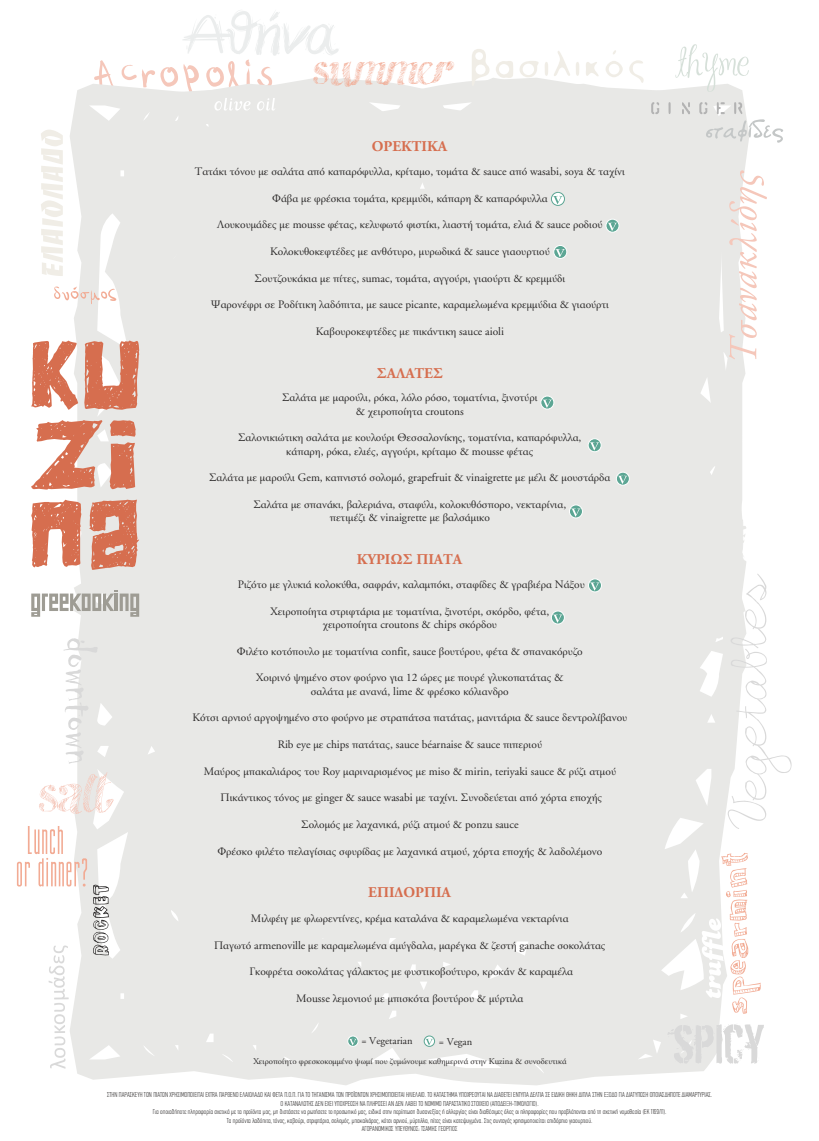
<style>
.page{position:relative;width:819px;height:1141px;background:#fff}
.page>*{position:absolute;margin:0;border:0;box-sizing:border-box;transform-origin:0 0}
.t1{font:43.84px "Made With B";color:#f2ab94}
.t2{font:700 14.88px "Cf Garamond";color:#d66e4f}
.t3{font:11.38px/13.4px "Cf Garamond";color:#2b2929;text-align:center}
.t4{font:italic 10.5px "Cf Garamond";color:#2b2929}
.t5{font:10.41px "Cf Garamond";color:#2b2929}
.t6{font:8.75px "Cf Garamond";color:#2b2929}
.t7{font:300 condensed 7px/8.6px "CF Din";color:#2b2929;text-align:center}
</style>
<div class="page">
<svg style="left:94px;top:60px;width:17px;height:18px"></svg>
<svg style="left:70px;top:78px;width:52px;height:481px;fill:#e8e8e6"></svg>
<div style="left:122px;top:78px;width:626px;height:481px;background:#e8e8e6"></div>
<svg style="left:70px;top:559px;width:676px;height:526px;background:#e9e9e8"></svg>
<div style="left:201px;top:210px;width:433px;height:728px;background:#e8e8e6"></div>
<div style="left:226px;top:210px;width:401px;height:728px;background:#e8e8e6"></div>
<svg style="left:729px;top:170px;width:37px;height:189px"></svg>
<svg style="left:727px;top:574px;width:64px;height:255px"></svg>
<svg style="left:667px;top:1023px;width:97px;height:41px"></svg>
<svg style="left:63px;top:638px;width:35px;height:126px"></svg>
<svg style="left:17px;top:826px;width:70px;height:61px"></svg>
<svg style="left:122px;top:10px;width:218px;height:101px"></svg>
<svg style="left:39px;top:772px;width:75px;height:42px"></svg>
<svg style="left:41px;top:130px;width:22px;height:146px"></svg>
<svg style="left:472px;top:49px;width:17px;height:37px"></svg>
<svg style="left:496px;top:61px;width:17px;height:17px"></svg>
<svg style="left:519px;top:61px;width:19px;height:16px"></svg>
<svg style="left:545px;top:51px;width:34px;height:25px"></svg>
<svg style="left:586px;top:62px;width:12px;height:14px"></svg>
<svg style="left:606px;top:50px;width:16px;height:27px"></svg>
<svg style="left:629px;top:60px;width:14px;height:23px"></svg>
<svg style="left:49px;top:945px;width:20px;height:124px"></svg>
<svg style="left:93px;top:885px;width:16px;height:70px"></svg>
<svg style="left:675px;top:44px;width:73px;height:48px"></svg>
<svg style="left:54px;top:286px;width:62px;height:18px"></svg>
<svg style="left:701px;top:853px;width:59px;height:161px"></svg>
<svg style="left:651px;top:102px;width:8px;height:12px"></svg>
<svg style="left:668px;top:102px;width:2px;height:12px"></svg>
<svg style="left:682px;top:102px;width:8px;height:12px"></svg>
<svg style="left:699px;top:102px;width:84px;height:41px"></svg>
<svg style="left:31px;top:590px;width:108px;height:27px"></svg>
<svg style="left:31px;top:341px;width:47px;height:69px"></svg>
<svg style="left:84px;top:340px;width:55px;height:70px;background:#dd9680"></svg>
<svg style="left:31px;top:420px;width:71px;height:70px"></svg>
<svg style="left:110px;top:420px;width:26px;height:69px;background:#da8a71"></svg>
<svg style="left:89px;top:500px;width:50px;height:70px;background:#da8e76"></svg>
<svg style="left:31px;top:500px;width:50px;height:67px"></svg>
<svg style="left:540px;top:396px;width:14px;height:13px"></svg>
<svg style="left:542px;top:399px;width:10px;height:9px"></svg>
<div style="left:588px;top:439px;width:13px;height:13px;background:#5ca694;border:1px solid #fff;border-radius:50%"></div>
<svg style="left:589px;top:442px;width:10px;height:8px"></svg>
<svg style="left:616px;top:472px;width:13px;height:13px"></svg>
<svg style="left:617px;top:476px;width:10px;height:8px"></svg>
<div style="left:569px;top:505px;width:13px;height:13px;background:#5ca694;border:1px solid #fff;border-radius:50%"></div>
<svg style="left:571px;top:508px;width:9px;height:9px"></svg>
<svg style="left:606px;top:219px;width:13px;height:13px"></svg>
<svg style="left:607px;top:223px;width:10px;height:8px"></svg>
<svg style="left:551px;top:192px;width:13px;height:14px"></svg>
<svg style="left:552px;top:196px;width:10px;height:8px"></svg>
<svg style="left:553px;top:245px;width:14px;height:14px"></svg>
<svg style="left:555px;top:249px;width:10px;height:8px"></svg>
<div style="left:424px;top:1036px;width:10px;height:10px;background:#ecf4f2;border:1px solid #5ca694;border-radius:50%"></div>
<svg style="left:425px;top:1039px;width:8px;height:6px"></svg>
<svg style="left:347px;top:1036px;width:11px;height:10px"></svg>
<svg style="left:349px;top:1039px;width:8px;height:6px"></svg>
<div style="left:588px;top:579px;width:13px;height:13px;background:#5ca694;border:1px solid #fff;border-radius:50%"></div>
<svg style="left:590px;top:582px;width:9px;height:9px"></svg>
<div style="left:551px;top:611px;width:13px;height:13px;background:#5ca694;border:1px solid #fff;border-radius:50%"></div>
<svg style="left:552px;top:614px;width:10px;height:9px"></svg>
<h1 class="t1" style="left:313px;top:51px;width:141px">summer</h1>
<h2 class="t2" style="left:372px;top:138px;width:77px">ΟΡΕΚΤΙΚΑ</h2>
<p class="t3" style="left:195px;top:165px;width:431px">Τατάκι τόνου με σαλάτα από καπαρόφυλλα, κρίταμο, τομάτα &amp; sauce από wasabi, soya &amp; ταχίνι</p>
<p class="t3" style="left:272px;top:192px;width:277px">Φάβα με φρέσκια τομάτα, κρεμμύδι, κάπαρη &amp; καπαρόφυλλα</p>
<p class="t3" style="left:217px;top:219px;width:387px">Λουκουμάδες με mousse φέτας, κελυφωτό φιστίκι, λιαστή τομάτα, ελιά &amp; sauce ροδιού</p>
<p class="t3" style="left:270px;top:245px;width:281px">Κολοκυθοκεφτέδες με ανθότυρο, μυρωδικά &amp; sauce γιαουρτιού</p>
<p class="t3" style="left:255px;top:272px;width:312px">Σουτζουκάκια με πίτες, sumac, τομάτα, αγγούρι, γιαούρτι &amp; κρεμμύδι</p>
<p class="t3" style="left:211px;top:299px;width:400px">Ψαρονέφρι σε Ροδίτικη λαδόπιτα, με sauce picante, καραμελωμένα κρεμμύδια &amp; γιαούρτι</p>
<p class="t3" style="left:316px;top:325px;width:190px">Καβουροκεφτέδες με πικάντικη sauce aioli</p>
<h2 class="t2" style="left:377px;top:365px;width:67px">ΣΑΛΑΤΕΣ</h2>
<p class="t3" style="left:282px;top:391px;width:257px">Σαλάτα με μαρούλι, ρόκα, λόλο ρόσο, τοματίνια, ξινοτύρι &amp; χειροποίητα croutons</p>
<p class="t3" style="left:238px;top:431px;width:345px">Σαλονικιώτικη σαλάτα με κουλούρι Θεσσαλονίκης, τοματίνια, καπαρόφυλλα, κάπαρη, ρόκα, ελιές, αγγούρι, κρίταμο &amp; mousse φέτας</p>
<p class="t3" style="left:209px;top:471px;width:403px">Σαλάτα με μαρούλι Gem, καπνιστό σολομό, grapefruit &amp; vinaigrette με μέλι &amp; μουστάρδα</p>
<p class="t3" style="left:253px;top:498px;width:314px">Σαλάτα με σπανάκι, βαλεριάνα, σταφύλι, κολοκυθόσπορο, νεκταρίνια, πετιμέζι &amp; vinaigrette με βαλσάμικο</p>
<h2 class="t2" style="left:357px;top:552px;width:107px">ΚΥΡΙΩΣ ΠΙΑΤΑ</h2>
<p class="t3" style="left:238px;top:578px;width:348px">Ριζότο με γλυκιά κολοκύθα, σαφράν, καλαμπόκι, σταφίδες &amp; γραβιέρα Νάξου</p>
<p class="t3" style="left:270px;top:605px;width:280px">Χειροποίητα στριφτάρια με τοματίνια, ξινοτύρι, σκόρδο, φέτα, χειροποίητα croutons &amp; chips σκόρδου</p>
<p class="t3" style="left:237px;top:645px;width:347px">Φιλέτο κοτόπουλο με τοματίνια confit, sauce βουτύρου, φέτα &amp; σπανακόρυζο</p>
<p class="t3" style="left:256px;top:671px;width:309px">Χοιρινό ψημένο στον φούρνο για 12 ώρες με πουρέ γλυκοπατάτας &amp; σαλάτα με ανανά, lime &amp; φρέσκο κόλιανδρο</p>
<p class="t3" style="left:192px;top:712px;width:436px">Κότσι αρνιού αργοψημένο στο φούρνο με στραπάτσα πατάτας, μανιτάρια &amp; sauce δεντρολίβανου</p>
<p class="t3" style="left:278px;top:738px;width:266px">Rib eye με chips πατάτας, sauce bearnaise &amp; sauce πιπεριού</p>
<p class="t3" style="left:204px;top:765px;width:414px">Μαύρος μπακαλιάρος του Roy μαριναρισμένος με miso &amp; mirin, teriyaki sauce &amp; ρύζι ατμού</p>
<p class="t3" style="left:220px;top:792px;width:383px">Πικάντικος τόνος με ginger &amp; sauce wasabi με ταχίνι. Συνοδεύεται από χόρτα εποχής</p>
<p class="t3" style="left:301px;top:818px;width:219px">Σολομός με λαχανικά, ρύζι ατμού &amp; ponzu sauce</p>
<p class="t3" style="left:217px;top:845px;width:386px">Φρέσκο φιλέτο πελαγίσιας σφυρίδας με λαχανικά ατμού, χόρτα εποχής &amp; λαδολέμονο</p>
<p class="t4" style="left:426px;top:739px;width:5px">΄</p>
<h2 class="t2" style="left:368px;top:885px;width:84px">ΕΠΙΔΟΡΠΙΑ</h2>
<p class="t3" style="left:251px;top:912px;width:319px">Μιλφέιγ με φλωρεντίνες, κρέμα καταλάνα &amp; καραμελωμένα νεκταρίνια</p>
<p class="t3" style="left:214px;top:939px;width:393px">Παγωτό armenoville με καραμελωμένα αμύγδαλα, μαρέγκα &amp; ζεστή ganache σοκολάτας</p>
<p class="t3" style="left:249px;top:965px;width:325px">Γκοφρέτα σοκολάτας γάλακτος με φυστικοβούτυρο, κροκάν &amp; καραμέλα</p>
<p class="t3" style="left:296px;top:992px;width:229px">Mousse λεμονιού με μπισκότα βουτύρου &amp; μύρτιλα</p>
<p class="t5" style="left:361px;top:1036px;width:53px">= Vegetarian</p>
<p class="t5" style="left:439px;top:1036px;width:35px">= Vegan</p>
<p class="t6" style="left:253px;top:1057px;width:315px">Χειροποίητο φρεσκοκομμένο ψωμί που ζυμώνουμε καθημερινά στην Kuzina &amp; συνοδευτικά</p>
<p class="t7" style="left:107px;top:1091px;width:606px">ΣΤΗΝ ΠΑΡΑΣΚΕΥΗ ΤΩΝ ΠΙΑΤΩΝ ΧΡΗΣΙΜΟΠΟΙΕΙΤΑΙ EXTRA ΠΑΡΘΕΝΟ ΕΛΑΙΟΛΑΔΟ ΚΑΙ ΦΕΤΑ Π.Ο.Π. ΓΙΑ ΤΟ ΤΗΓΑΝΙΣΜΑ ΤΩΝ ΠΡΟΪΟΝΤΩΝ ΧΡΗΣΙΜΟΠΟΙΕΙΤΑΙ ΗΛΙΕΛΑΙΟ. ΤΟ ΚΑΤΑΣΤΗΜΑ ΥΠΟΧΡΕΟΥΤΑΙ ΝΑ ΔΙΑΘΕΤΕΙ ΕΝΤΥΠΑ ΔΕΛΤΙΑ ΣΕ ΕΙΔΙΚΗ ΘΗΚΗ ΔΙΠΛΑ ΣΤΗΝ ΕΞΟΔΟ ΓΙΑ ΔΙΑΤΥΠΩΣΗ ΟΠΟΙΑΣΔΗΠΟΤΕ ΔΙΑΜΑΡΤΥΡΙΑΣ.<br>Ο ΚΑΤΑΝΑΛΩΤΗΣ ΔΕΝ ΕΧΕΙ ΥΠΟΧΡΕΩΣΗ ΝΑ ΠΛΗΡΩΣΕΙ AΝ ΔΕΝ ΛΑΒΕΙ ΤΟ ΝΟΜΙΜΟ ΠΑΡΑΣΤΑΤΙΚΟ ΣΤΟΙΧΕΙΟ (ΑΠΟΔΕΙΞΗ-ΤΙΜΟΛΟΓΙΟ).<br>Για οποιαδήποτε πληροφορία σχετικά µε τα προϊόντα µας, µη διστάσετε να ρωτήσετε το προσωπικό µας, ειδικά στην περίπτωση δυσανεξίας ή αλλεργίας είναι διαθέσιµες όλες οι πληροφορίες που προβλέπονται από τη σχετική νοµοθεσία (ΕΚ 1169/11).<br>Τα προϊόντα λαδόπιτα, τόνος, καβούρι, στριφτάρια, σολοµός, µπακαλιάρος, κότσι αρνιού, µύρτιλλα, πίτες είναι κατεψυγµένα. Στις συνταγές χρησιµοποιείται επιδόρπιο γιαουρτιού.<br>ΑΓΟΡΑΝΟΜΙΚΟΣ ΥΠΕΥΘΥΝΟΣ: ΤΣΑΜΗΣ ΓΕΩΡΓΙΟΣ</p>
</div>
